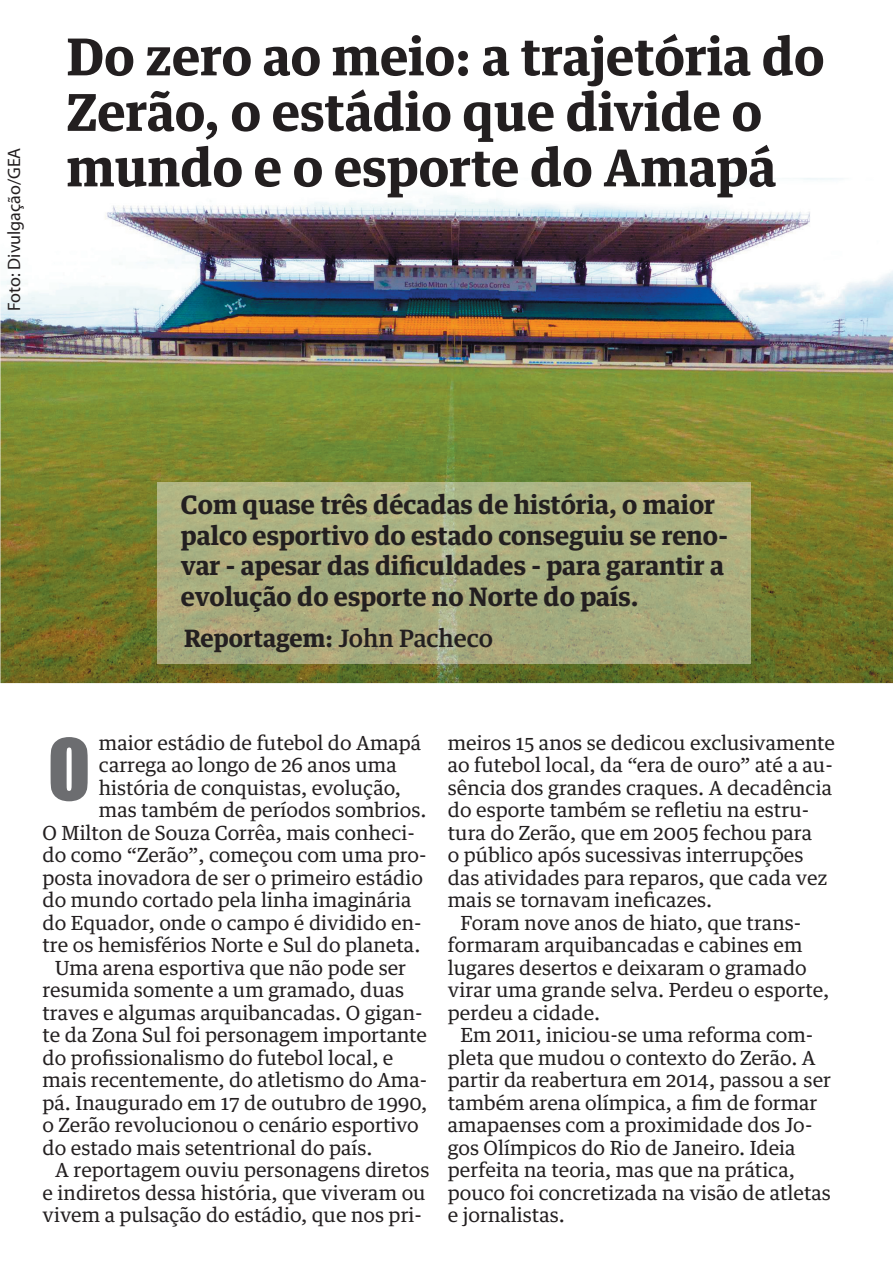
<style>
.page{position:relative;width:893px;height:1263px;background:#fff}
.page>*{position:absolute;margin:0;border:0;box-sizing:border-box;transform-origin:0 0}
.t1{font:78px "Impact";color:#6c6d70}
.t2{font:700 51px/55.5px "Guardian Text Egyp";color:#231f20}
.t3{font:700 25.5px/30.6px "Guardian Text Egyp";color:#231f20}
.t4{font:700 24px "Guardian Text Egyp";color:#231f20}
.t5{font:19.5px "Guardian Text Egyp";color:#231f20}
.t6{font:18px "Myriad Pro";color:#231f20}
.s1{font-weight:500}
</style>
<div class="page">
<img style="left:0;top:178px;width:893px;height:505px">
<img style="left:157px;top:483px;width:593px;height:180px">
<p class="t6" style="left:3px;top:311px;width:165px;rotate:-90deg">Foto: Divulgação/GEA</p>
<h2 class="t2" style="left:67px;top:25px;width:759px">Do zero ao meio: a trajetória do<br>Zerão, o estádio que divide o mundo e o esporte do Amapá</h2>
<h3 class="t3" style="left:181px;top:487px;width:548px">Com quase três décadas de história, o maior palco esportivo do estado conseguiu se reno&shy;var - apesar das dificuldades - para garantir a evolução do esporte no Norte do país.</h3>
<p class="t4" style="left:184px;top:618px;width:310px">Reportagem: <span class="s1">John Pacheco</span></p>
<p class="t5" style="left:99px;top:726px;width:324px">maior estádio de futebol do Amapá</p>
<p class="t5" style="left:99px;top:749px;width:299px">carrega ao longo de 26 anos uma</p>
<p class="t5" style="left:99px;top:771px;width:304px">história de conquistas, evolução,</p>
<p class="t5" style="left:99px;top:794px;width:329px">mas também de períodos sombrios.</p>
<p class="t5" style="left:43px;top:816px;width:374px">O Milton de Souza Corrêa, mais conheci-</p>
<p class="t5" style="left:43px;top:839px;width:386px">do como “Zerão”, começou com uma pro-</p>
<p class="t5" style="left:43px;top:861px;width:382px">posta inovadora de ser o primeiro estádio</p>
<p class="t5" style="left:43px;top:884px;width:370px">do mundo cortado pela linha imaginária</p>
<p class="t5" style="left:43px;top:906px;width:381px">do Equador, onde o campo é dividido en-</p>
<p class="t5" style="left:43px;top:929px;width:379px">tre os hemisférios Norte e Sul do planeta.</p>
<p class="t5" style="left:55px;top:951px;width:352px">Uma arena esportiva que não pode ser</p>
<p class="t5" style="left:43px;top:974px;width:363px">resumida somente a um gramado, duas</p>
<p class="t5" style="left:43px;top:996px;width:381px">traves e algumas arquibancadas. O gigan-</p>
<p class="t5" style="left:43px;top:1019px;width:386px">te da Zona Sul foi personagem importante</p>
<p class="t5" style="left:43px;top:1041px;width:353px">do profissionalismo do futebol local, e</p>
<p class="t5" style="left:43px;top:1064px;width:386px">mais recentemente, do atletismo do Ama-</p>
<p class="t5" style="left:43px;top:1086px;width:386px">pá. Inaugurado em 17 de outubro de 1990,</p>
<p class="t5" style="left:43px;top:1109px;width:378px">o Zerão revolucionou o cenário esportivo</p>
<p class="t5" style="left:43px;top:1131px;width:332px">do estado mais setentrional do país.</p>
<p class="t5" style="left:55px;top:1154px;width:376px">A reportagem ouviu personagens diretos</p>
<p class="t5" style="left:43px;top:1176px;width:385px">e indiretos dessa história, que viveram ou</p>
<p class="t5" style="left:43px;top:1199px;width:381px">vivem a pulsação do estádio, que nos pri-</p>
<h1 class="t1" style="left:48px;top:709px;width:44px">O</h1>
<p class="t5" style="left:448px;top:726px;width:389px">meiros 15 anos se dedicou exclusivamente</p>
<p class="t5" style="left:448px;top:749px;width:386px">ao futebol local, da “era de ouro” até a au-</p>
<p class="t5" style="left:448px;top:771px;width:386px">sência dos grandes craques. A decadência</p>
<p class="t5" style="left:448px;top:794px;width:363px">do esporte também se refletiu na estru-</p>
<p class="t5" style="left:448px;top:816px;width:366px">tura do Zerão, que em 2005 fechou para</p>
<p class="t5" style="left:448px;top:839px;width:357px">o público após sucessivas interrupções</p>
<p class="t5" style="left:448px;top:861px;width:381px">das atividades para reparos, que cada vez</p>
<p class="t5" style="left:448px;top:884px;width:266px">mais se tornavam ineficazes.</p>
<p class="t5" style="left:461px;top:906px;width:342px">Foram nove anos de hiato, que trans-</p>
<p class="t5" style="left:448px;top:929px;width:356px">formaram arquibancadas e cabines em</p>
<p class="t5" style="left:448px;top:951px;width:360px">lugares desertos e deixaram o gramado</p>
<p class="t5" style="left:448px;top:974px;width:383px">virar uma grande selva. Perdeu o esporte,</p>
<p class="t5" style="left:448px;top:996px;width:154px">perdeu a cidade.</p>
<p class="t5" style="left:461px;top:1019px;width:354px">Em 2011, iniciou-se uma reforma com-</p>
<p class="t5" style="left:448px;top:1041px;width:369px">pleta que mudou o contexto do Zerão. A</p>
<p class="t5" style="left:448px;top:1064px;width:385px">partir da reabertura em 2014, passou a ser</p>
<p class="t5" style="left:448px;top:1086px;width:371px">também arena olímpica, a fim de formar</p>
<p class="t5" style="left:448px;top:1109px;width:366px">amapaenses com a proximidade dos Jo-</p>
<p class="t5" style="left:448px;top:1131px;width:349px">gos Olímpicos do Rio de Janeiro. Ideia</p>
<p class="t5" style="left:448px;top:1154px;width:349px">perfeita na teoria, mas que na prática,</p>
<p class="t5" style="left:448px;top:1176px;width:385px">pouco foi concretizada na visão de atletas</p>
<p class="t5" style="left:448px;top:1199px;width:119px">e jornalistas.</p>
</div>
